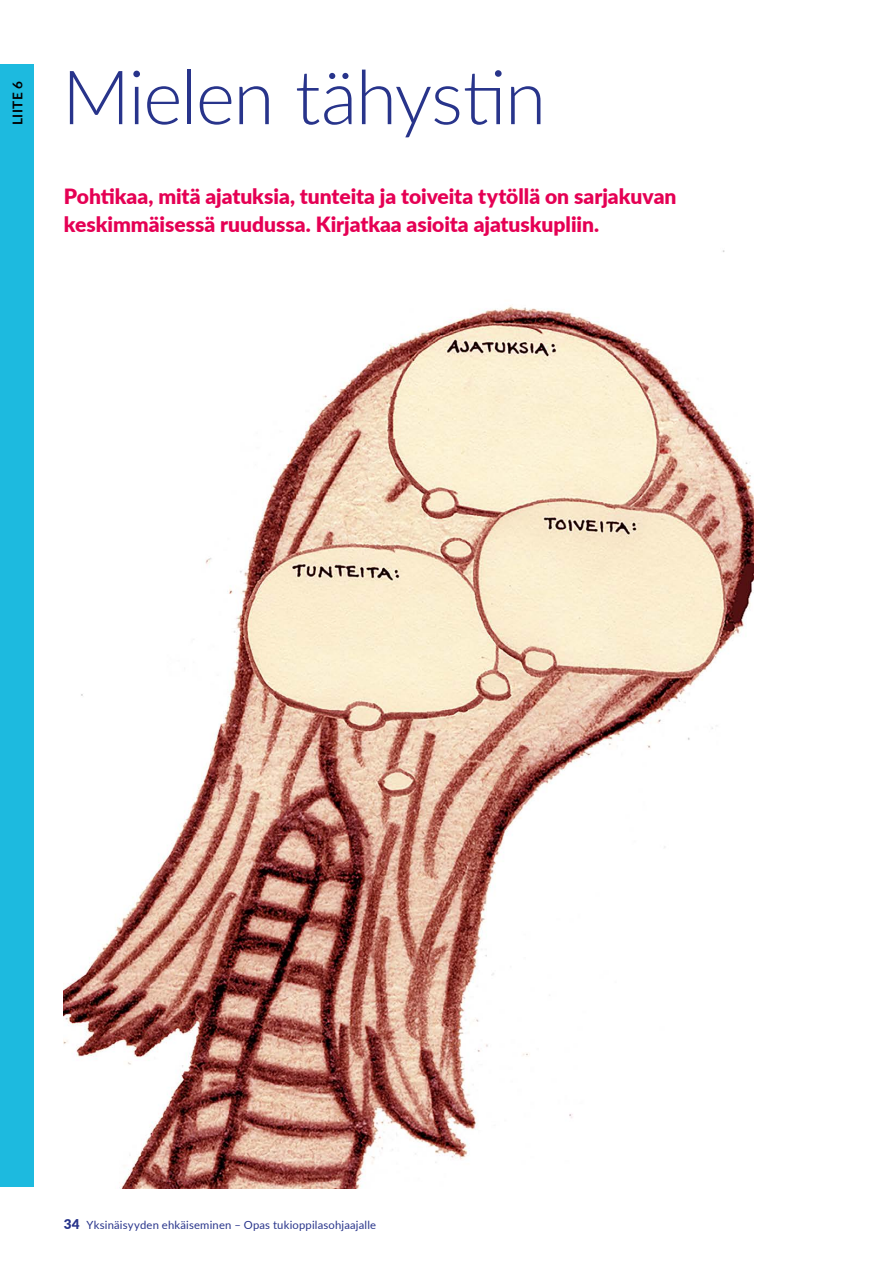
<style>
.page{position:relative;width:893px;height:1263px;background:#fff}
.page>*{position:absolute;margin:0;border:0;box-sizing:border-box;transform-origin:0 0}
.t1{font:300 75px "Lato";letter-spacing:-.02em;color:#28348b}
.t2{font:900 21px/28px "Lato";color:#e50054}
.t3{font:700 13.5px "Lato";letter-spacing:.035em;color:#000}
.t4{font:11.25px "Lato";letter-spacing:.015em;color:#28348b}
.s1{font-weight:900;font-size:13.5px}
</style>
<div class="page">
<div style="left:0;top:64px;width:34px;height:1122px;background:#1dbadf"></div>
<img style="left:64px;top:250px;width:690px;height:938px">
<p class="t3" style="left:8px;top:125px;width:46px;rotate:-90deg">LIITE 6</p>
<h1 class="t1" style="left:62px;top:45px;width:486px">Mielen tähystin</h1>
<p class="t2" style="left:64px;top:181px;width:614px">Pohtikaa, mitä ajatuksia, tunteita ja toiveita tytöllä on sarjakuvan keskimmäisessä ruudussa. Kirjatkaa asioita ajatuskupliin.</p>
<p class="t4" style="left:64px;top:1217px;width:314px"><span class="s1">34</span> Yksinäisyyden ehkäiseminen – Opas tukioppilasohjaajalle</p>
</div>
